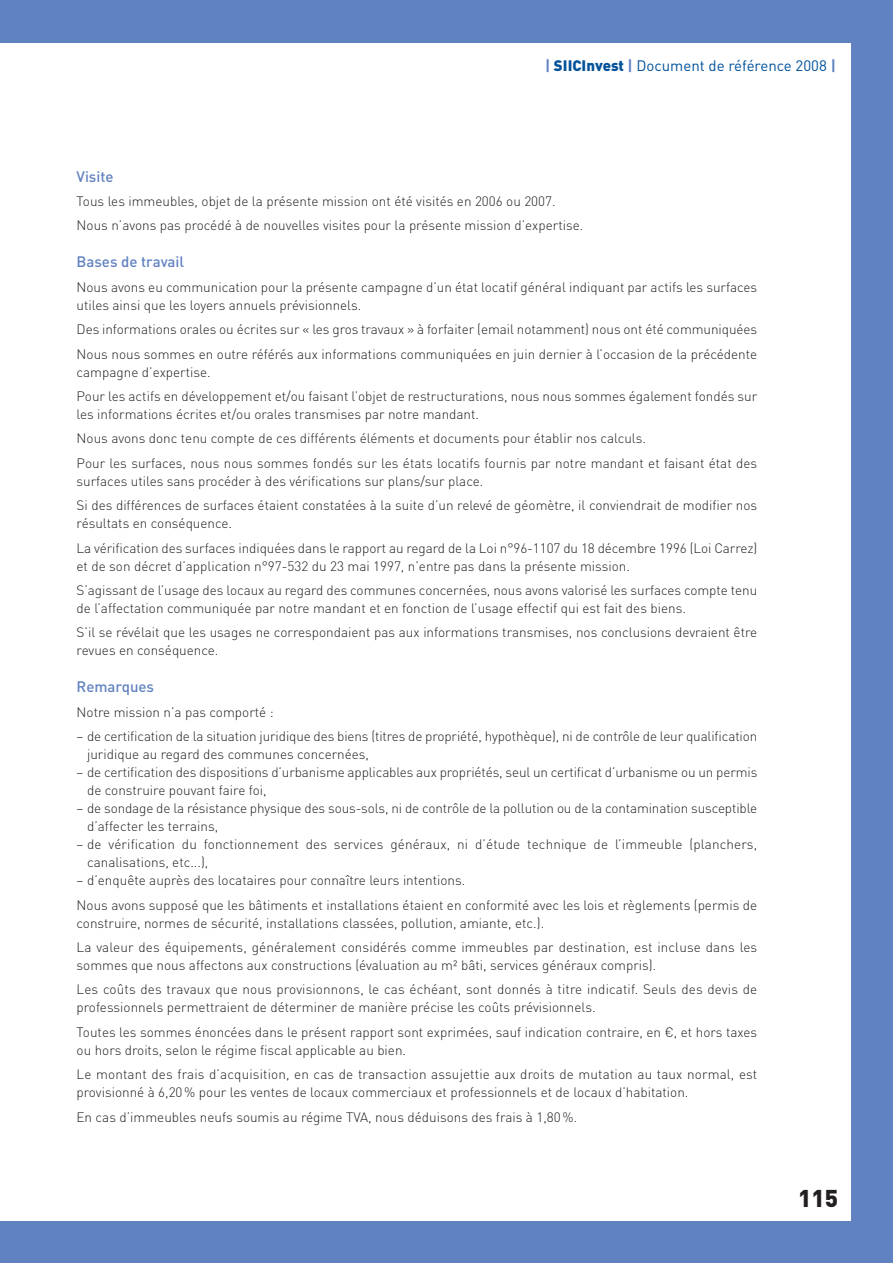
<style>
.page{position:relative;width:893px;height:1263px;background:#fff}
.page>*{position:absolute;margin:0;border:0;box-sizing:border-box;transform-origin:0 0}
.t1{font:900 24px "DINOT";color:#231f20}
.t2{font:15px "DINOT";color:#01529a}
.t3{font:500 15px "DINOT";color:#6182c1}
.t4{font:300 13.5px/24.5px "DINOT";color:#231f20}
.s1{font-weight:700;color:#6182c1}
.s2{font-weight:900}
</style>
<div class="page">
<div style="left:0;top:0;width:892px;height:1263px;background:#6182c1"></div>
<div style="left:0;top:43px;width:850px;height:1177px;background:#fff"></div>
<p class="t2" style="left:545px;top:60px;width:292px"><span class="s1">|</span> <span class="s2">SIICInvest</span> <span class="s1">|</span> Document de référence 2008 <span class="s1">|</span></p>
<p class="t3" style="left:77px;top:171px;width:39px">Visite</p>
<p class="t4" style="left:77px;top:190px;width:508px">Tous les immeubles, objet de la présente mission ont été visités en 2006 ou 2007.<br>Nous n’avons pas procédé à de nouvelles visites pour la présente mission d’expertise.</p>
<p class="t3" style="left:77px;top:257px;width:109px">Bases de travail</p>
<p class="t4" style="left:77px;top:280px;width:682px;line-height:18px">Nous avons eu communication pour la présente campagne d’un état locatif général indiquant par actifs les surfaces utiles ainsi que les loyers annuels prévisionnels.</p>
<p class="t4" style="left:77px;top:319px;width:682px">Des informations orales ou écrites sur « les gros travaux » à forfaiter (email notamment) nous ont été communiquées<br>Nous nous sommes en outre référés aux informations communiquées en juin dernier à l’occasion de la précédente</p>
<p class="t4" style="left:77px;top:361px;width:682px">campagne d’expertise.<br>Pour les actifs en développement et/ou faisant l’objet de restructurations, nous nous sommes également fondés sur</p>
<p class="t4" style="left:77px;top:404px;width:682px">les informations écrites et/ou orales transmises par notre mandant.<br>Nous avons donc tenu compte de ces différents éléments et documents pour établir nos calculs.<br>Pour les surfaces, nous nous sommes fondés sur les états locatifs fournis par notre mandant et faisant état des</p>
<p class="t4" style="left:77px;top:470px;width:682px">surfaces utiles sans procéder à des vérifications sur plans/sur place.<br>Si des différences de surfaces étaient constatées à la suite d’un relevé de géomètre, il conviendrait de modifier nos</p>
<p class="t4" style="left:77px;top:513px;width:682px">résultats en conséquence.<br>La vérification des surfaces indiquées dans le rapport au regard de la Loi n°96-1107 du 18 décembre 1996 (Loi Carrez)</p>
<p class="t4" style="left:77px;top:555px;width:682px">et de son décret d’application n°97-532 du 23 mai 1997, n’entre pas dans la présente mission.<br>S’agissant de l’usage des locaux au regard des communes concernées, nous avons valorisé les surfaces compte tenu</p>
<p class="t4" style="left:77px;top:597px;width:682px">de l’affectation communiquée par notre mandant et en fonction de l’usage effectif qui est fait des biens.<br>S’il se révélait que les usages ne correspondaient pas aux informations transmises, nos conclusions devraient être</p>
<p class="t4" style="left:77px;top:640px;width:143px">revues en conséquence.</p>
<p class="t3" style="left:77px;top:682px;width:79px">Remarques</p>
<p class="t4" style="left:77px;top:701px;width:199px">Notre mission n’a pas comporté :</p>
<p class="t4" style="left:87px;top:729px;width:671px;line-height:18px;text-indent:-11px">– de certification de la situation juridique des biens (titres de propriété, hypothèque), ni de contrôle de leur qualification juridique au regard des communes concernées,</p>
<p class="t4" style="left:87px;top:765px;width:671px;line-height:18px;text-indent:-11px">– de certification des dispositions d’urbanisme applicables aux propriétés, seul un certificat d’urbanisme ou un permis de construire pouvant faire foi,</p>
<p class="t4" style="left:87px;top:801px;width:671px;line-height:18px;text-indent:-11px">– de sondage de la résistance physique des sous-sols, ni de contrôle de la pollution ou de la contamination susceptible d’affecter les terrains,</p>
<p class="t4" style="left:87px;top:837px;width:671px;line-height:18px;text-indent:-11px">– de vérification du fonctionnement des services généraux, ni d’étude technique de l’immeuble (planchers, canalisations, etc...),</p>
<p class="t4" style="left:77px;top:870px;width:682px">– d’enquête auprès des locataires pour connaître leurs intentions.<br>Nous avons supposé que les bâtiments et installations étaient en conformité avec les lois et règlements (permis de</p>
<p class="t4" style="left:77px;top:912px;width:682px">construire, normes de sécurité, installations classées, pollution, amiante, etc.).<br>La valeur des équipements, généralement considérés comme immeubles par destination, est incluse dans les</p>
<p class="t4" style="left:77px;top:954px;width:682px">sommes que nous affectons aux constructions (évaluation au m² bâti, services généraux compris).<br>Les coûts des travaux que nous provisionnons, le cas échéant, sont donnés à titre indicatif. Seuls des devis de</p>
<p class="t4" style="left:77px;top:997px;width:682px">professionnels permettraient de déterminer de manière précise les coûts prévisionnels.<br>Toutes les sommes énoncées dans le présent rapport sont exprimées, sauf indication contraire, en €, et hors taxes</p>
<p class="t4" style="left:77px;top:1039px;width:682px">ou hors droits, selon le régime fiscal applicable au bien.<br>Le montant des frais d’acquisition, en cas de transaction assujettie aux droits de mutation au taux normal, est</p>
<p class="t4" style="left:77px;top:1082px;width:613px">provisionné à 6,20 % pour les ventes de locaux commerciaux et professionnels et de locaux d’habitation.<br>En cas d’immeubles neufs soumis au régime TVA, nous déduisons des frais à 1,80 %.</p>
<h1 class="t1" style="left:798px;top:1190px;width:42px">115</h1>
</div>
